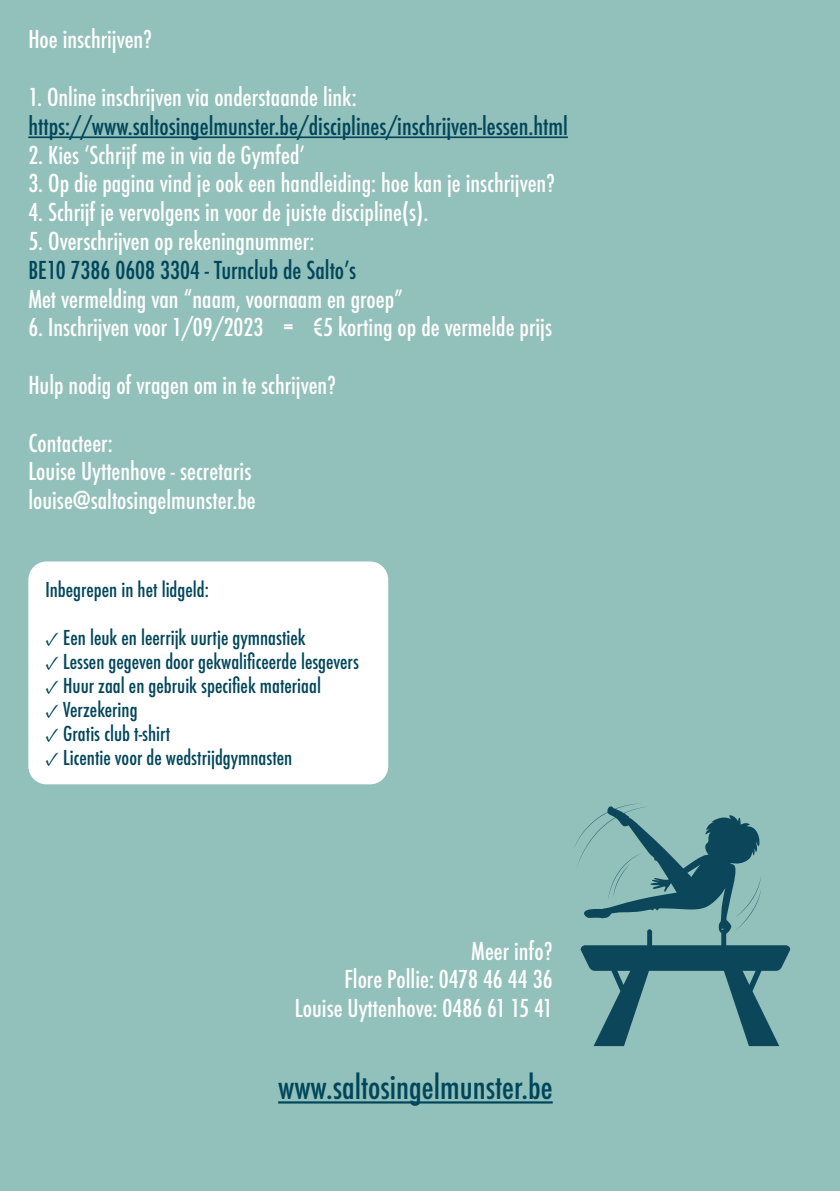
<style>
.page{position:relative;width:840px;height:1191px;background:#fff}
.page>*{position:absolute;margin:0;border:0;box-sizing:border-box;transform-origin:0 0}
.t1{font:500 condensed 32px "Futura";color:#00465b}
.t2{font:500 condensed 24px/28.8px "Futura";color:#fff}
.t3{font:500 condensed 24px "Futura";color:#00465b}
.t4{font:500 condensed 20px "Futura";color:#00465b}
.s1{font-family:"Minion Pro";font-weight:400;font-stretch:normal}
</style>
<div class="page">
<div style="left:0;top:0;width:839px;height:1191px;background:#92c0ba"></div>
<svg style="left:575px;top:803px;width:214px;height:243px"></svg>
<hr style="left:278px;top:1101px;width:274px;height:2px;background:#00465b">
<hr style="left:28px;top:136px;width:539px;height:2px;background:#00465b">
<div style="left:28px;top:561px;width:360px;height:223px;background:#fff;border-radius:18px"></div>
<p class="t2" style="left:28px;top:25px;width:125px">Hoe inschrijven?</p>
<p class="t2" style="left:28px;top:83px;width:329px">1. Online inschrijven via onderstaande link:</p>
<p class="t3" style="left:28px;top:110px;width:540px">https://www.saltosingelmunster.be/disciplines/inschrijven-lessen.html</p>
<p class="t2" style="left:28px;top:140px;width:278px">2. Kies ‘Schrijf me in via de Gymfed’</p>
<p class="t2" style="left:28px;top:169px;width:528px">3. Op die pagina vind je ook een handleiding: hoe kan je inschrijven?</p>
<p class="t2" style="left:28px;top:198px;width:401px">4. Schrijf je vervolgens in voor de juiste discipline(s).</p>
<p class="t2" style="left:28px;top:227px;width:287px">5. Overschrijven op rekeningnummer:</p>
<p class="t3" style="left:28px;top:254px;width:329px">BE10 7386 0608 3304 - Turnclub de Salto’s</p>
<p class="t2" style="left:28px;top:284px;width:376px">Met vermelding van “naam, voornaam en groep”</p>
<p class="t2" style="left:28px;top:313px;width:525px">6. Inschrijven voor 1/09/2023 = €5 korting op de vermelde prijs</p>
<p class="t2" style="left:28px;top:371px;width:309px">Hulp nodig of vragen om in te schrijven?</p>
<p class="t2" style="left:28px;top:428px;width:229px">Contacteer:<br>Louise Uyttenhove - secretaris louise@saltosingelmunster.be</p>
<p class="t4" style="left:45px;top:577px;width:165px">Inbegrepen in het lidgeld:</p>
<p class="t4" style="left:45px;top:625px;width:262px"><span class="s1">✓</span> Een leuk en leerrijk uurtje gymnastiek</p>
<p class="t4" style="left:45px;top:649px;width:315px"><span class="s1">✓</span> Lessen gegeven door gekwalificeerde lesgevers</p>
<p class="t4" style="left:45px;top:673px;width:277px"><span class="s1">✓</span> Huur zaal en gebruik specifiek materiaal</p>
<p class="t4" style="left:45px;top:697px;width:94px"><span class="s1">✓</span> Verzekering</p>
<p class="t4" style="left:45px;top:721px;width:126px"><span class="s1">✓</span> Gratis club t-shirt</p>
<p class="t4" style="left:45px;top:745px;width:248px"><span class="s1">✓</span> Licentie voor de wedstrijdgymnasten</p>
<p class="t2" style="left:295px;top:936px;width:259px;text-align:right">Meer info?<br>Flore Pollie: 0478 46 44 36<br>Louise Uyttenhove: 0486 61 15 41</p>
<h1 class="t1" style="left:278px;top:1066px;width:276px">www.saltosingelmunster.be</h1>
</div>
